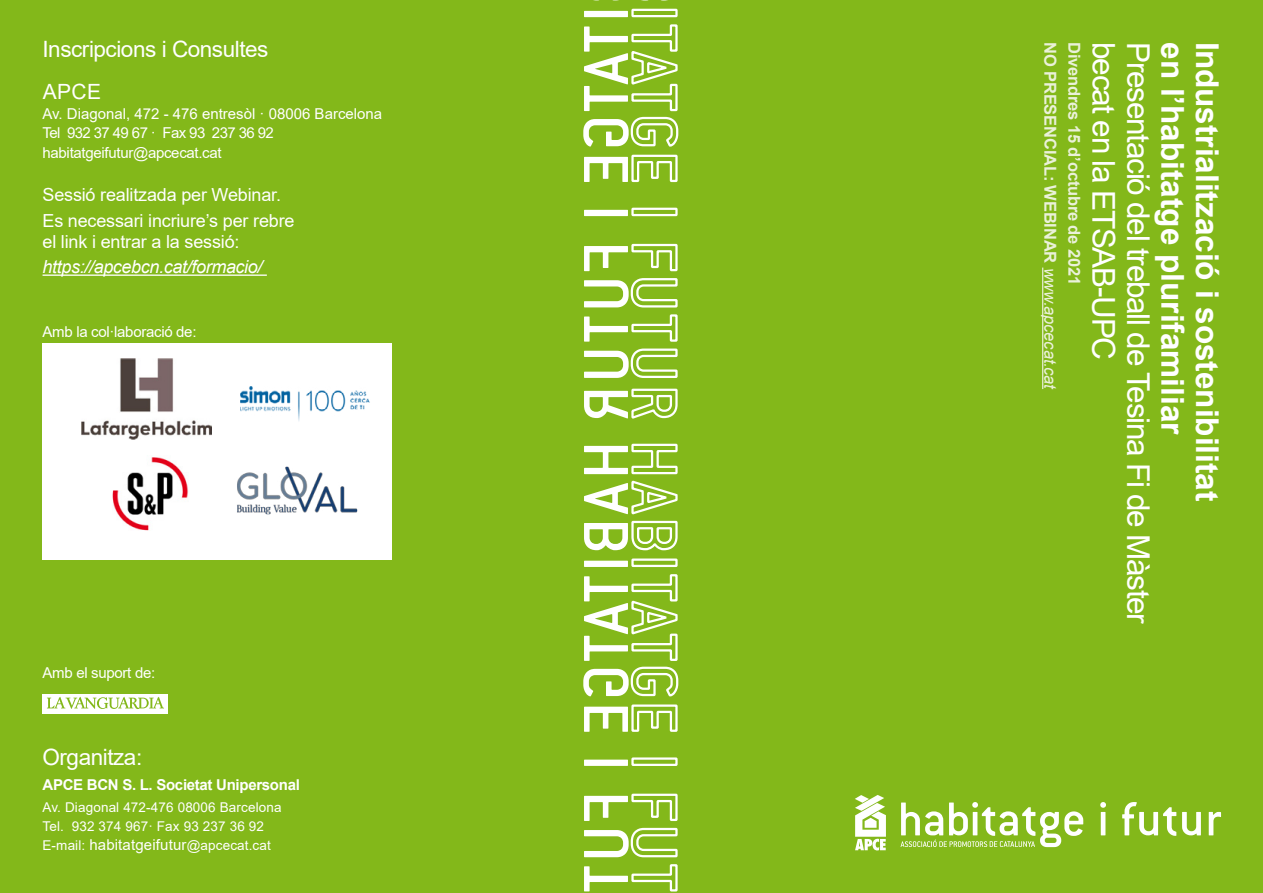
<style>
.page{position:relative;width:1263px;height:893px;background:#83b81a}
.page>*{position:absolute;margin:0;border:0;box-sizing:border-box;transform-origin:0 0}
.t1{font:700 31.5px "Arial";color:#fff}
.t2{font:31.5px "Arial";letter-spacing:-.04em;color:#fff}
.t3{font:22.5px "Arial";letter-spacing:-.02em;color:#fff}
.t4{font:21px "Arial";color:#fff}
.t5{font:18px/25.5px "Arial";letter-spacing:-.01em;color:#fff}
.t6{font:italic 18px "Arial";letter-spacing:-.02em;color:#fff}
.t7{font:700 16.5px "Arial";letter-spacing:-.01em;color:#eaf1d9}
.t8{font:15px/19.4px "Arial";letter-spacing:-.02em;color:#fff}
.t9{font:700 15px "Arial";letter-spacing:-.02em;color:#fff}
.t10{font:13.5px/19.5px "Arial";letter-spacing:.01em;color:#fff}
.s1{font-size:15px}
.s2{font-weight:400;font-style:italic}
</style>
<div class="page">
<hr style="left:1042px;top:268px;width:1px;height:121px;background:#eaf1d9">
<svg style="left:630px;top:0;width:49px;height:2px"></svg>
<div style="left:631px;top:9px;width:47px;height:8px;border:2px solid #fff"></div>
<svg style="left:855px;top:795px;width:31px;height:55px"></svg>
<svg style="left:900px;top:802px;width:321px;height:45px"></svg>
<hr style="left:43px;top:274px;width:224px;height:2px;background:#fff">
<div style="left:43px;top:694px;width:125px;height:19px;background:#fff"></div>
<svg style="left:47px;top:697px;width:117px;height:12px"></svg>
<div style="left:43px;top:344px;width:349px;height:216px;background:#fff"></div>
<img style="left:81px;top:359px;width:131px;height:80px">
<img style="left:112px;top:457px;width:76px;height:74px">
<img style="left:241px;top:387px;width:129px;height:34px">
<img style="left:237px;top:466px;width:121px;height:49px">
<svg style="left:583px;top:11px;width:97px;height:882px;background:#90bf33"></svg>
<h2 class="t3" style="left:43px;top:34px;width:227px">Inscripcions i Consultes</h2>
<h3 class="t4" style="left:43px;top:77px;width:60px">APCE</h3>
<p class="t8" style="left:43px;top:104px;width:341px">Av. Diagonal, 472 - 476 entresòl · 08006 Barcelona<br>Tel 932 37 49 67 · Fax 93 237 36 92 habitatgeifutur@apcecat.cat</p>
<p class="t5" style="left:43px;top:182px;width:253px">Sessió realitzada per Webinar.<br>Es necessari incriure’s per rebre</p>
<p class="t5" style="left:43px;top:229px;width:199px">el link i entrar a la sessió:</p>
<p class="t6" style="left:43px;top:255px;width:222px">https://apcebcn.cat/formacio/</p>
<p class="t8" style="left:43px;top:322px;width:155px">Amb la col·laboració de:</p>
<p class="t8" style="left:43px;top:663px;width:114px">Amb el suport de:</p>
<h2 class="t3" style="left:43px;top:742px;width:101px">Organitza:</h2>
<p class="t9" style="left:43px;top:775px;width:259px">APCE BCN S. L. Societat Unipersonal</p>
<p class="t10" style="left:43px;top:797px;width:241px">Av. Diagonal 472-476 08006 Barcelona<br>Tel. 932 374 967· Fax 93 237 36 92<br>E-mail: <span class="s1">habitatgeifutur</span>@apcecat.cat</p>
<p class="t7" style="left:1062px;top:42px;width:349px;rotate:90deg">NO PRESENCIAL: WEBINAR <span class="s2">www.apcecat.cat</span></p>
<p class="t7" style="left:1086px;top:42px;width:244px;rotate:90deg">Divendres 15 d’octubre de 2021</p>
<h1 class="t2" style="left:1125px;top:42px;width:319px;rotate:90deg">becat en la ETSAB-UPC</h1>
<h1 class="t2" style="left:1160px;top:42px;width:584px;rotate:90deg">Presentació del treball de Tesina Fi de Màster</h1>
<h1 class="t1" style="left:1195px;top:42px;width:394px;rotate:90deg">en l’habitatge plurifamiliar</h1>
<h1 class="t1" style="left:1229px;top:42px;width:461px;rotate:90deg">Industrialització i sostenibilitat</h1>
</div>
